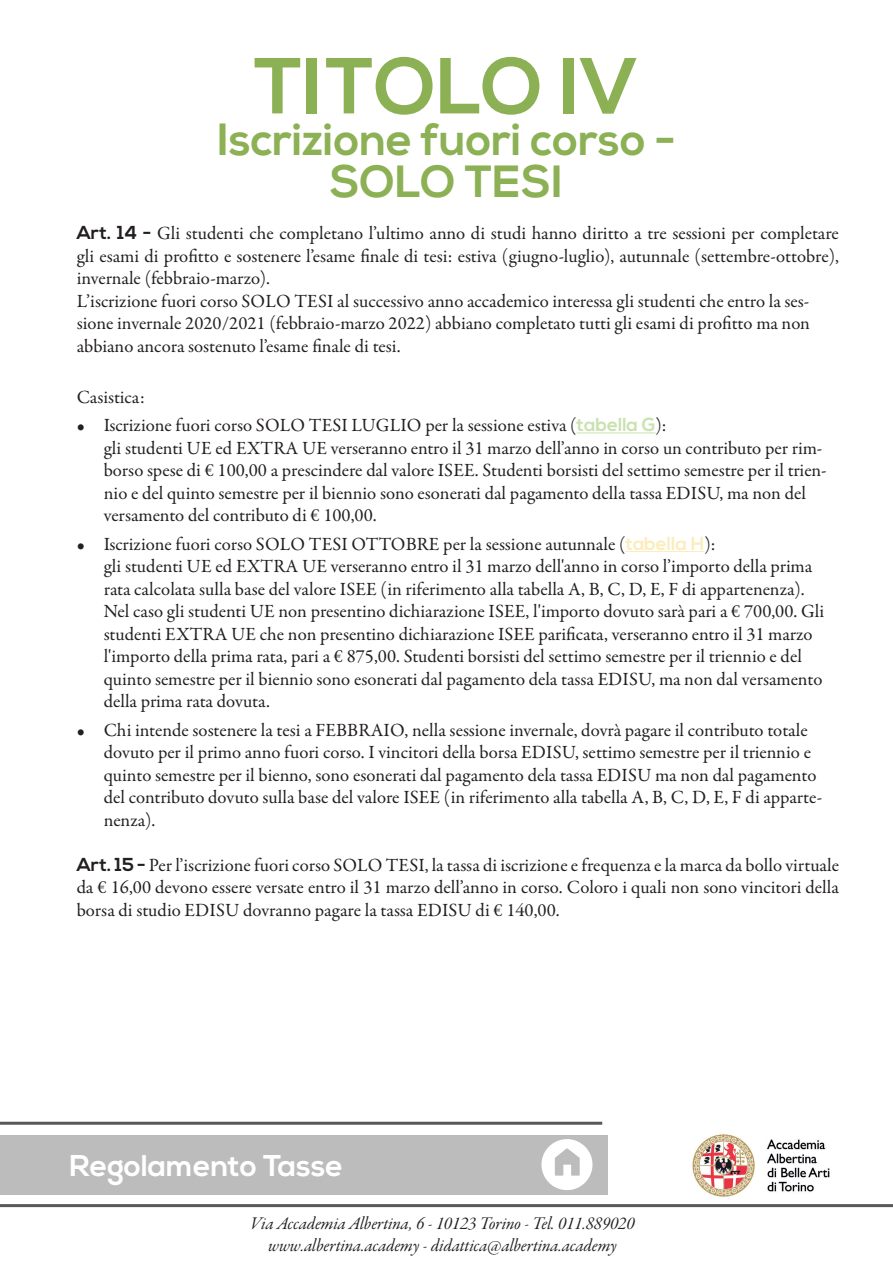
<style>
.page{position:relative;width:893px;height:1263px;background:#fff}
.page>*{position:absolute;margin:0;border:0;box-sizing:border-box;transform-origin:0 0}
.t1{font:700 79.2px "Nexa";color:#8cb054}
.t2{font:700 45px/42px "Nexa";color:#8cb054;text-align:center}
.t3{font:700 30px "Nexa";color:#fff}
.t4{font:18.75px/22.5px "Garamond Premr Pro";color:#231f20}
.t5{font:18px/21.6px "Garamond Premr Pro It Subh";color:#231f20;text-align:center}
.s1{font-family:"Nexa";font-weight:700}
.s2{font-family:"Nexa";font-weight:700;color:#cae2b0}
.s3{font-family:"Nexa";font-weight:700;color:#fbedbc}
</style>
<div class="page">
<div style="left:0;top:1135px;width:608px;height:59px;background:#bdbcbc"></div>
<hr style="left:0;top:1122px;width:602px;height:3px;background:#57585a">
<img style="left:692px;top:1134px;width:138px;height:63px">
<hr style="left:0;top:1204px;width:893px;height:3px;background:#57585a">
<svg style="left:541px;top:1139px;width:51px;height:51px"></svg>
<hr style="left:577px;top:432px;width:78px;height:1px;background:#cae2b0">
<hr style="left:625px;top:551px;width:79px;height:1px;background:#fbedbc">
<h1 class="t1" style="left:254px;top:40px;width:387px">TITOLO IV</h1>
<h2 class="t2" style="left:217px;top:121px;width:460px">Iscrizione fuori corso -<br>SOLO TESI</h2>
<p class="t4" style="left:77px;top:222px;width:764px"><span class="s1">Art. 14 -</span> Gli studenti che completano l’ultimo anno di studi hanno diritto a tre sessioni per completare gli esami di profitto e sostenere l’esame finale di tesi: estiva (giugno-luglio), autunnale (settembre-ottobre), invernale (febbraio-marzo).<br>L’iscrizione fuori corso SOLO TESI al successivo anno accademico interessa gli studenti che entro la ses&shy;sione invernale 2020/2021 (febbraio-marzo 2022) abbiano completato tutti gli esami di profitto ma non abbiano ancora sostenuto l’esame finale di tesi.</p>
<p class="t4" style="left:77px;top:386px;width:70px">Casistica:</p>
<p class="t4" style="left:104px;top:414px;width:724px;text-indent:-27px">• Iscrizione fuori corso SOLO TESI LUGLIO per la sessione estiva (<span class="s2">tabella G</span>):<br>gli studenti UE ed EXTRA UE verseranno entro il 31 marzo dell’anno in corso un contributo per rim&shy;borso spese di € 100,00 a prescindere dal valore ISEE. Studenti borsisti del settimo semestre per il trien&shy;nio e del quinto semestre per il biennio sono esonerati dal pagamento della tassa EDISU, ma non del versamento del contributo di € 100,00.</p>
<p class="t4" style="left:104px;top:533px;width:722px;text-indent:-27px">• Iscrizione fuori corso SOLO TESI OTTOBRE per la sessione autunnale (<span class="s3">tabella H</span>):<br>gli studenti UE ed EXTRA UE verseranno entro il 31 marzo dell'anno in corso l’importo della prima rata calcolata sulla base del valore ISEE (in riferimento alla tabella A, B, C, D, E, F di appartenenza).<br>Nel caso gli studenti UE non presentino dichiarazione ISEE, l'importo dovuto sarà pari a € 700,00. Gli studenti EXTRA UE che non presentino dichiarazione ISEE parificata, verseranno entro il 31 marzo l'importo della prima rata, pari a € 875,00. Studenti borsisti del settimo semestre per il triennio e del quinto semestre per il biennio sono esonerati dal pagamento dela tassa EDISU, ma non dal versamento della prima rata dovuta.</p>
<p class="t4" style="left:104px;top:719px;width:720px;text-indent:-27px">• Chi intende sostenere la tesi a FEBBRAIO, nella sessione invernale, dovrà pagare il contributo totale dovuto per il primo anno fuori corso. I vincitori della borsa EDISU, settimo semestre per il triennio e quinto semestre per il bienno, sono esonerati dal pagamento dela tassa EDISU ma non dal pagamento del contributo dovuto sulla base del valore ISEE (in riferimento alla tabella A, B, C, D, E, F di apparte&shy;nenza).</p>
<p class="t4" style="left:77px;top:854px;width:764px;text-align:justify"><span class="s1">Art. 15 -</span> Per l’iscrizione fuori corso SOLO TESI, la tassa di iscrizione e frequenza e la marca da bollo virtuale da € 16,00 devono essere versate entro il 31 marzo dell’anno in corso. Coloro i quali non sono vincitori della borsa di studio EDISU dovranno pagare la tassa EDISU di € 140,00.</p>
<h3 class="t3" style="left:70px;top:1148px;width:275px">Regolamento Tasse</h3>
<p class="t5" style="left:251px;top:1214px;width:385px">Via Accademia Albertina, 6 - 10123 Torino - Tel. 011.889020 www.albertina.academy - didattica@albertina.academy</p>
</div>
